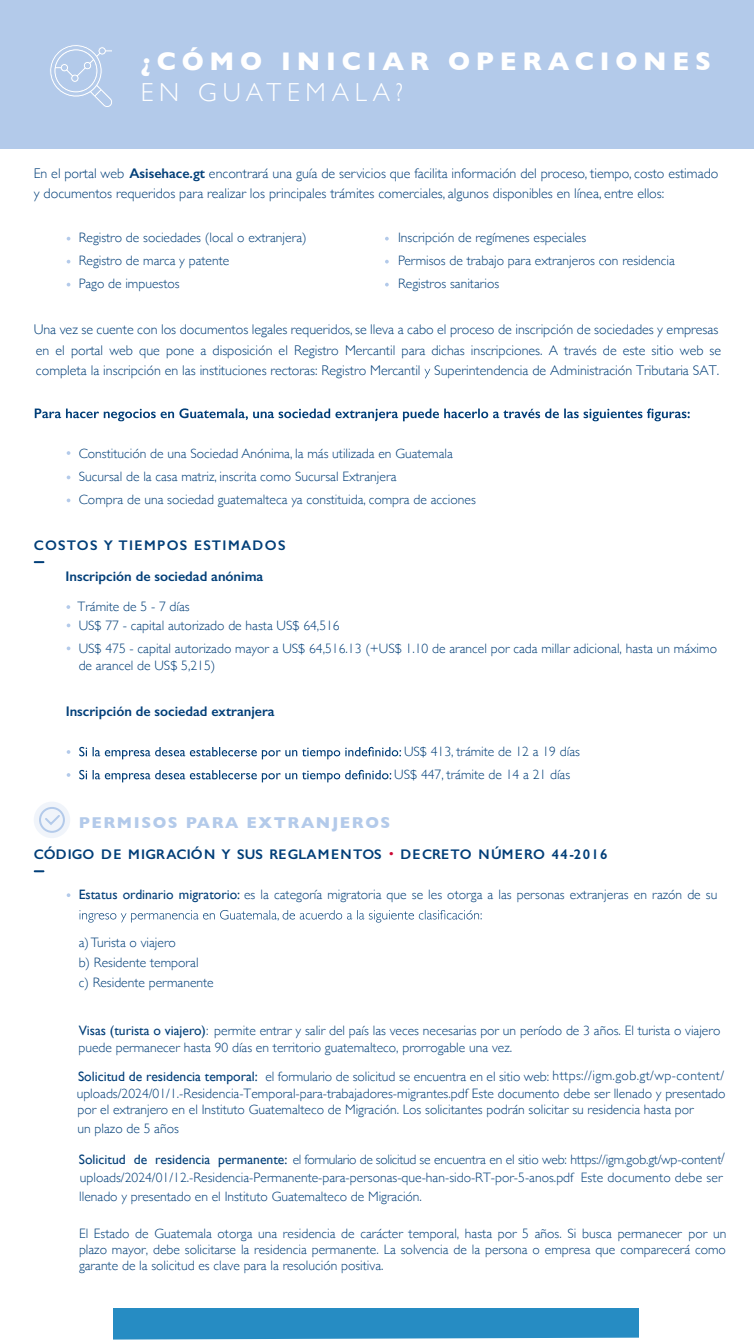
<style>
.page{position:relative;width:756px;height:1340px;background:#fff}
.page>*{position:absolute;margin:0;border:0;box-sizing:border-box;transform-origin:0 0}
.t1{font:700 26px "Gill Sans";letter-spacing:.22em;color:#fff}
.t2{font:300 26px "Gill Sans";letter-spacing:.22em;color:#fff}
.t3{font:700 16px "Gill Sans";letter-spacing:.1em;color:#b3caea}
.t4{font:300 14px/20.6px "Gill Sans";color:#003e78}
.t5{font:600 14px/30.4px "Gill Sans";color:#003e78}
.t6{font:300 13.6px/23px "Gill Sans";color:#003e78}
.s1{font-weight:600}
.s2{font-weight:700;font-size:16px;color:#cc0935}
.s3{font-weight:400}
</style>
<div class="page">
<svg style="left:424px;top:369px;width:6px;height:9px"></svg>
<svg style="left:35px;top:408px;width:655px;height:13px"></svg>
<svg style="left:79px;top:746px;width:322px;height:13px"></svg>
<svg style="left:79px;top:769px;width:312px;height:13px"></svg>
<svg style="left:80px;top:910px;width:402px;height:12px"></svg>
<div style="left:0;top:0;width:754px;height:149px;background:#b3caea"></div>
<svg style="left:50px;top:45px;width:62px;height:62px"></svg>
<div style="left:34px;top:801px;width:36px;height:37px;background:#f0f4fa;border-radius:50%"></div>
<svg style="left:39px;top:807px;width:26px;height:26px"></svg>
<div style="left:113px;top:1308px;width:525px;height:31px;background:#268cc3"></div>
<svg style="left:67px;top:451px;width:3px;height:4px"></svg>
<svg style="left:67px;top:498px;width:3px;height:4px"></svg>
<svg style="left:67px;top:646px;width:3px;height:4px"></svg>
<svg style="left:67px;top:893px;width:3px;height:4px"></svg>
<svg style="left:35px;top:561px;width:8px;height:2px"></svg>
<svg style="left:35px;top:870px;width:8px;height:2px"></svg>
<svg style="left:385px;top:237px;width:4px;height:3px"></svg>
<svg style="left:385px;top:283px;width:4px;height:3px"></svg>
<svg style="left:385px;top:260px;width:4px;height:3px"></svg>
<svg style="left:66px;top:605px;width:4px;height:4px"></svg>
<h1 class="t1" style="left:141px;top:40px;width:572px">¿CÓMO INICIAR OPERACIONES</h1>
<h1 class="t2" style="left:141px;top:72px;width:264px">EN GUATEMALA?</h1>
<p class="t4" style="left:34px;top:163px;width:686px;line-height:20px">En el portal web <span class="s1">Asisehace.gt</span> encontrará una guía de servicios que facilita información del proceso, tiempo, costo estimado y documentos requeridos para realizar los principales trámites comerciales, algunos disponibles en línea, entre ellos:</p>
<p class="t6" style="left:79px;top:225px;width:230px">Registro de sociedades (local o extranjera)<br>Registro de marca y patente<br>Pago de impuestos</p>
<p class="t4" style="left:34px;top:318px;width:689px">Una vez se cuente con los documentos legales requeridos, se lleva a cabo el proceso de inscripción de sociedades y empresas en el portal web que pone a disposición el Registro Mercantil para dichas inscripciones. A través de este sitio web se completa la inscripción en las instituciones rectoras: Registro Mercantil Superintendencia de Administración Tributaria SAT.</p>
<p class="t6" style="left:398px;top:225px;width:278px">Inscripción de regímenes especiales<br>Permisos de trabajo para extranjeros con residencia<br>Registros sanitarios</p>
<p class="t6" style="left:79px;top:441px;width:399px">Constitución de una Sociedad Anónima, la más utilizada en Guatemala<br>Sucursal de la casa matriz, inscrita como Sucursal Extranjera<br>Compra de una sociedad guatemalteca ya constituida, compra de acciones</p>
<p class="t5" style="left:66px;top:530px;width:221px;text-indent:-32px">COSTOS Y TIEMPOS ESTIMADOS<br>Inscripción de sociedad anónima</p>
<p class="t6" style="left:79px;top:613px;width:263px">US$ 77 - capital autorizado de hasta US$ 64,516</p>
<p class="t6" style="left:78px;top:594px;width:114px">Trámite de 5 - 7 días</p>
<p class="t6" style="left:79px;top:640px;width:640px;line-height:16.4px">US$ 475 - capital autorizado mayor a US$ 64,516.13 (+US$ 1.10 de arancel por cada millar adicional, hasta un máximo de arancel de US$ 5,215)</p>
<p class="t5" style="left:66px;top:696px;width:211px">Inscripción de sociedad extranjera</p>
<p class="t6" style="left:394px;top:739px;width:187px;text-indent:10px">US$ 413, trámite de 12 a 19 días<br>US$ 447, trámite de 14 a 21 días</p>
<p class="t3" style="left:79px;top:809px;width:313px">PERMISOS PARA EXTRANJEROS</p>
<p class="t5" style="left:34px;top:839px;width:576px">CÓDIGO DE MIGRACIÓN Y SUS REGLAMENTOS <span class="s2">·</span> DECRETO NÚMERO 44-2016</p>
<p class="t6" style="left:79px;top:882px;width:640px"><span class="s3">Estatus ordinario migratorio:</span> es la categoría migratoria que se les otorga a las personas extranjeras en razón de su</p>
<p class="t6" style="left:79px;top:932px;width:137px;line-height:20px">a) Turista o viajero<br>b) Residente temporal<br>c) Residente permanente</p>
<p class="t6" style="left:78px;top:1022px;width:643px;line-height:16.4px"><span class="s3">Visas (turista o viajero)</span>: permite entrar y salir del país las veces necesarias por un período de 3 años. El turista o viajero puede permanecer hasta 90 días en territorio guatemalteco, prorrogable una vez.</p>
<p class="t6" style="left:77px;top:1084px;width:650px;line-height:16.2px">uploads/2024/01/1.-Residencia-Temporal-para-trabajadores-migrantes.pdf Este documento debe ser llenado y presentado por el extranjero en el Instituto Guatemalteco de Migración. Los solicitantes podrán solicitar su residencia hasta por</p>
<p class="t6" style="left:79px;top:1147px;width:648px"><span class="s3">Solicitud de residencia permanente:</span> el formulario de solicitud se encuentra en el sitio web: https://igm.gob.gt/wp-content/</p>
<p class="t6" style="left:78px;top:1063px;width:648px"><span class="s3">Solicitud de residencia temporal:</span> el formulario de solicitud se encuentra en el sitio web: https://igm.gob.gt/wp-content/</p>
<p class="t6" style="left:78px;top:1115px;width:103px">un plazo de 5 años</p>
<p class="t6" style="left:79px;top:1167px;width:496px;line-height:18.6px">uploads/2024/01/12.-Residencia-Permanente-para-personas-que-han-sido-RT-por-5-anos.pdf llenado y presentado en el Instituto Guatemalteco de Migración.</p>
<p class="t6" style="left:581px;top:1165px;width:143px">Este documento debe ser</p>
<p class="t6" style="left:79px;top:1224px;width:649px;line-height:16px;text-align:justify">El Estado de Guatemala otorga una residencia de carácter temporal, hasta por 5 años. Si busca permanecer por un plazo mayor, debe solicitarse la residencia permanente. La solvencia de la persona o empresa que comparecerá como garante de la solicitud es clave para la resolución positiva.</p>
</div>
